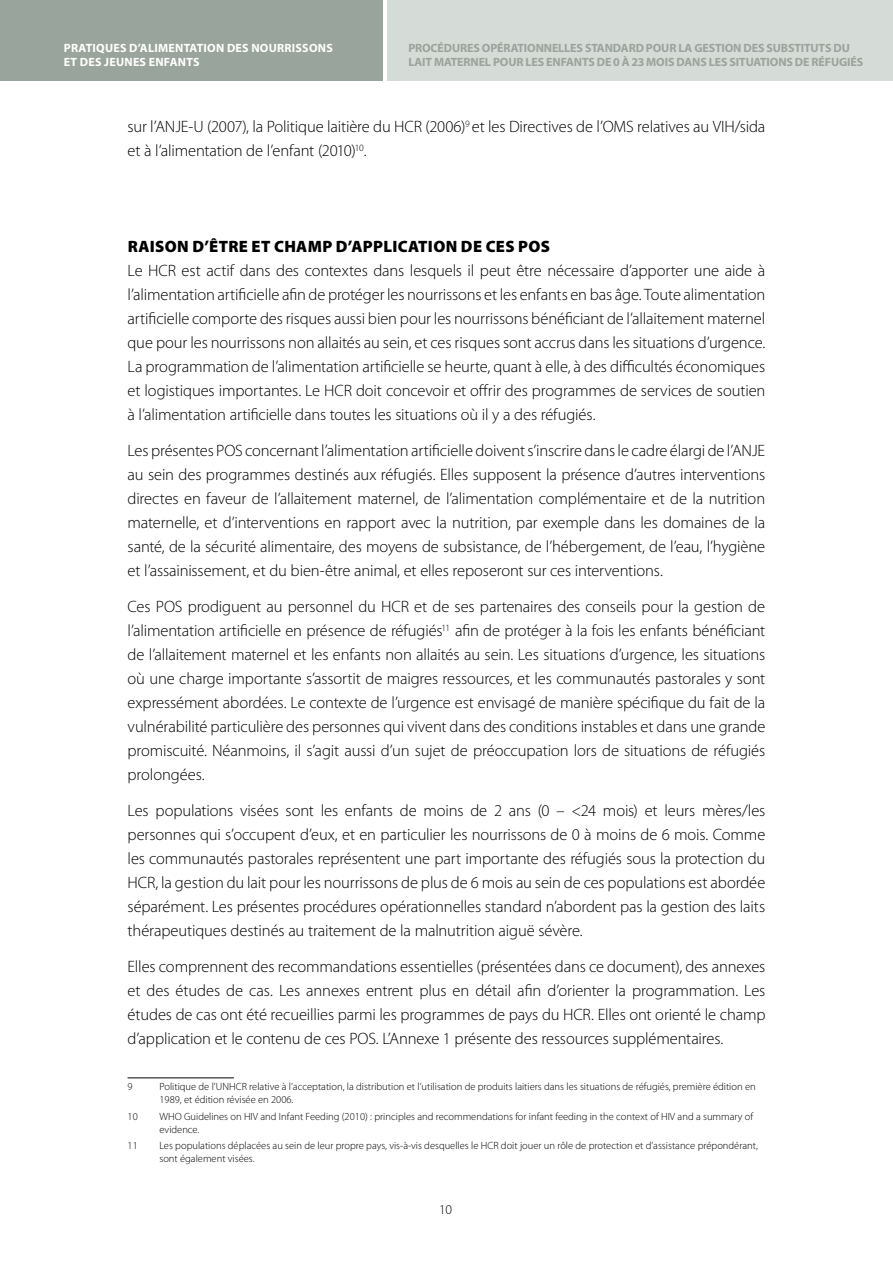
<style>
.page{position:relative;width:893px;height:1263px;background:#fff}
.page>*{position:absolute;margin:0;border:0;box-sizing:border-box;transform-origin:0 0}
.t1{font:300 16.5px/24px "Myriad Pro";letter-spacing:-.01em;color:#000;text-align:justify}
.t2{font:900 16.5px "Myriad Pro";letter-spacing:.02em;color:#000}
.t3{font:300 13.5px "Myriad Pro";color:#000}
.t4{font:700 12px/14.4px "Myriad Pro";letter-spacing:-.01em;color:#99a49c}
.t5{font:700 12px/14.4px "Myriad Pro";letter-spacing:.02em;color:#fff}
.t6{font:300 10.5px/12.6px "Myriad Pro";color:#000}
</style>
<div class="page">
<div style="left:0;top:0;width:383px;height:81px;background:#99a49c"></div>
<div style="left:387px;top:0;width:506px;height:81px;background:#d5dbd7"></div>
<hr style="left:128px;top:1077px;width:106px;height:1px;background:#000">
<p class="t5" style="left:64px;top:40px;width:270px">PRATIQUES D’ALIMENTATION DES NOURRISSONS<br>ET DES JEUNES ENFANTS</p>
<p class="t4" style="left:408px;top:40px;width:456px">PROCÉDURES OPÉRATIONNELLES STANDARD POUR LA GESTION DES SUBSTITUTS DU<br>LAIT MATERNEL POUR LES ENFANTS DE 0 À 23 MOIS DANS LES SITUATIONS DE RÉFUGIÉS</p>
<p class="t1" style="left:128px;top:115px;width:639px">sur l’ANJE-U (2007), la Politique laitière du HCR (2006)<sup>9</sup> et les Directives de l’OMS relatives au VIH/sida et à l’alimentation de l’enfant (2010)<sup>10</sup>.</p>
<p class="t2" style="left:128px;top:237px;width:402px">RAISON D’ÊTRE ET CHAMP D’APPLICATION DE CES POS</p>
<p class="t1" style="left:128px;top:259px;width:639px">Le HCR est actif dans des contextes dans lesquels il peut être nécessaire d’apporter une aide à l’alimentation artificielle afin de protéger les nourrissons et les enfants en bas âge. Toute alimentation artificielle comporte des risques aussi bien pour les nourrissons bénéficiant de l’allaitement maternel que pour les nourrissons non allaités au sein, et ces risques sont accrus dans les situations d’urgence.<br>La programmation de l’alimentation artificielle se heurte, quant à elle, à des difficultés économiques et logistiques importantes. Le HCR doit concevoir et offrir des programmes de services de soutien à l’alimentation artificielle dans toutes les situations où il y a des réfugiés.</p>
<p class="t1" style="left:128px;top:439px;width:639px">Les présentes POS concernant l’alimentation artificielle doivent s’inscrire dans le cadre élargi de l’ANJE au sein des programmes destinés aux réfugiés. Elles supposent la présence d’autres interventions directes en faveur de l’allaitement maternel, de l’alimentation complémentaire et de la nutrition maternelle, et d’interventions en rapport avec la nutrition, par exemple dans les domaines de la santé, de la sécurité alimentaire, des moyens de subsistance, de l’hébergement, de l’eau, l’hygiène et l’assainissement, et du bien-être animal, et elles reposeront sur ces interventions.</p>
<p class="t1" style="left:128px;top:595px;width:639px">Ces POS prodiguent au personnel du HCR et de ses partenaires des conseils pour la gestion de l’alimentation artificielle en présence de réfugiés<sup>11</sup> afin de protéger à la fois les enfants bénéficiant de l’allaitement maternel et les enfants non allaités au sein. Les situations d’urgence, les situations où une charge importante s’assortit de maigres ressources, et les communautés pastorales y sont expressément abordées. Le contexte de l’urgence est envisagé de manière spécifique du fait de la vulnérabilité particulière des personnes qui vivent dans des conditions instables et dans une grande promiscuité. Néanmoins, il s’agit aussi d’un sujet de préoccupation lors de situations de réfugiés prolongées.</p>
<p class="t1" style="left:128px;top:799px;width:639px">Les populations visées sont les enfants de moins de 2 ans (0 – &lt;24 mois) et leurs mères/les personnes qui s’occupent d’eux, et en particulier les nourrissons de 0 à moins de 6 mois. Comme les communautés pastorales représentent une part importante des réfugiés sous la protection du HCR, la gestion du lait pour les nourrissons de plus de 6 mois au sein de ces populations est abordée séparément. Les présentes procédures opérationnelles standard n’abordent pas la gestion des laits thérapeutiques destinés au traitement de la malnutrition aiguë sévère.</p>
<p class="t1" style="left:128px;top:955px;width:639px">Elles comprennent des recommandations essentielles (présentées dans ce document), des annexes et des études de cas. Les annexes entrent plus en détail afin d’orienter la programmation. Les études de cas ont été recueillies parmi les programmes de pays du HCR. Elles ont orienté le champ d’application et le contenu de ces POS. L’Annexe 1 présente des ressources supplémentaires.</p>
<p class="t6" style="left:128px;top:1081px;width:7px">9</p>
<p class="t6" style="left:159px;top:1081px;width:598px">Politique de l’UNHCR relative à l’acceptation, la distribution et l’utilisation de produits laitiers dans les situations de réfugiés, première édition en<br>1989, et édition révisée en 2006.</p>
<p class="t6" style="left:128px;top:1110px;width:12px">10</p>
<p class="t6" style="left:159px;top:1110px;width:595px">WHO Guidelines on HIV and Infant Feeding (2010) : principles and recommendations for infant feeding in the context of HIV and a summary of evidence.</p>
<p class="t6" style="left:128px;top:1140px;width:12px">11</p>
<p class="t6" style="left:159px;top:1140px;width:600px">Les populations déplacées au sein de leur propre pays, vis-à-vis desquelles le HCR doit jouer un rôle de protection et d’assistance prépondérant, sont également visées.</p>
<p class="t3" style="left:439px;top:1202px;width:15px">10</p>
</div>
